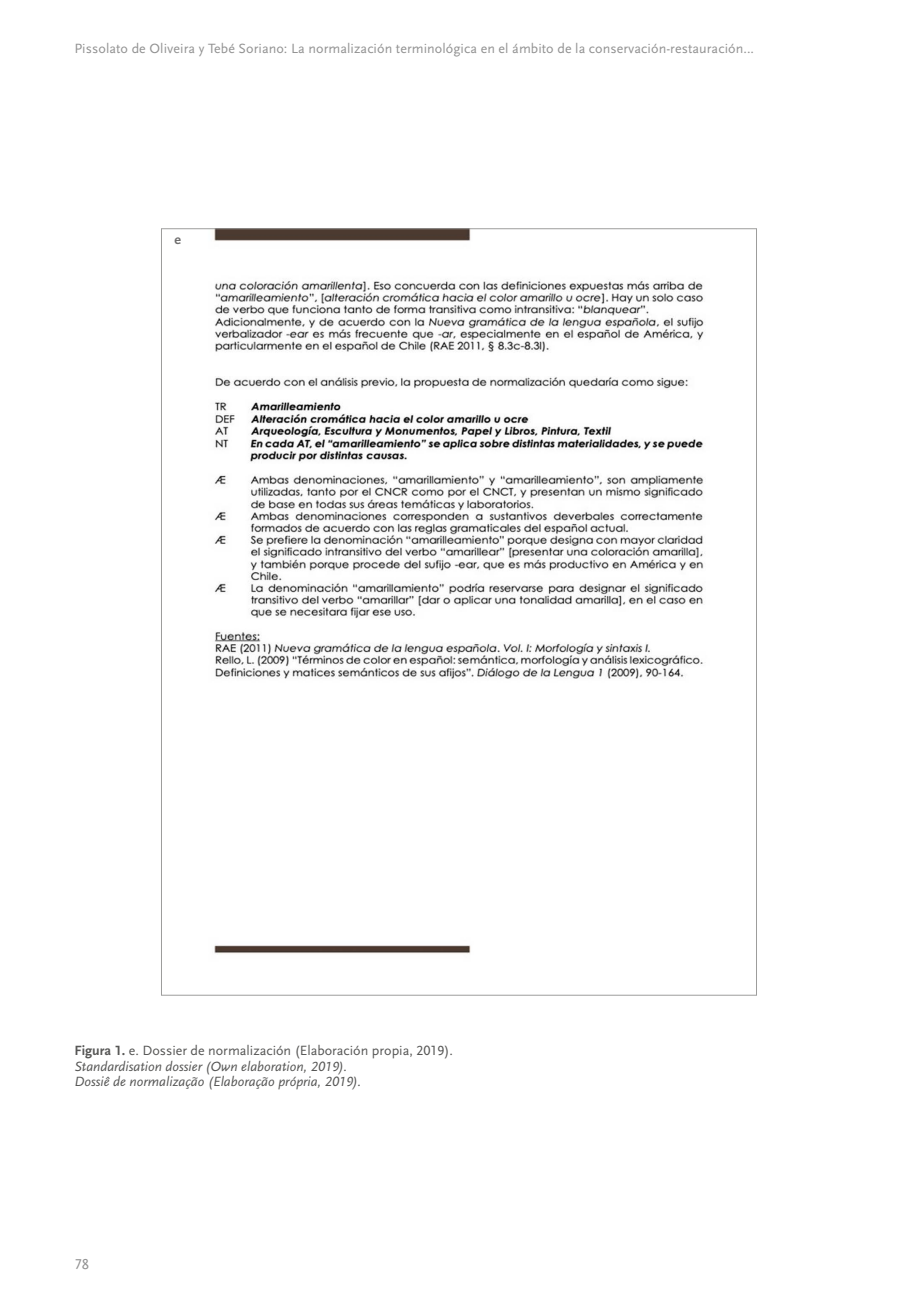
<style>
.page{position:relative;width:918px;height:1315px;background:#fff}
.page>*{position:absolute;margin:0;border:0;box-sizing:border-box;transform-origin:0 0}
.t1{font:14.88px "Scala Sans Regular LF";color:#929292}
.t2{font:14px "Scala Sans Regular LF";letter-spacing:.005em;color:#929292}
.t3{font:14px/15.8px "Scala Sans Regular LF Italic";color:#575756}
.t4{font:14px "Scala Sans Regular LF";color:#575756}
.t5{font:14px "Scala Sans Bold LF";color:#706f6f}
.s1{font-family:"Scala Sans Bold LF"}
</style>
<div class="page">
<img style="left:214px;top:230px;width:490px;height:724px">
<p class="t2" style="left:74px;top:41px;width:681px">Pissolato de Oliveira y Tebé Soriano: La normalización terminológica en el ámbito de la conservación-restauración...</p>
<p class="t5" style="left:174px;top:232px;width:8px">e</p>
<p class="t4" style="left:74px;top:1042px;width:380px"><span class="s1">Figura 1.</span> e. Dossier de normalización (Elaboración propia, 2019).</p>
<p class="t3" style="left:74px;top:1058px;width:288px">Standardisation dossier (Own elaboration, 2019).<br>Dossiê de normalização (Elaboração própria, 2019).</p>
<p class="t1" style="left:74px;top:1255px;width:16px">78</p>
</div>
